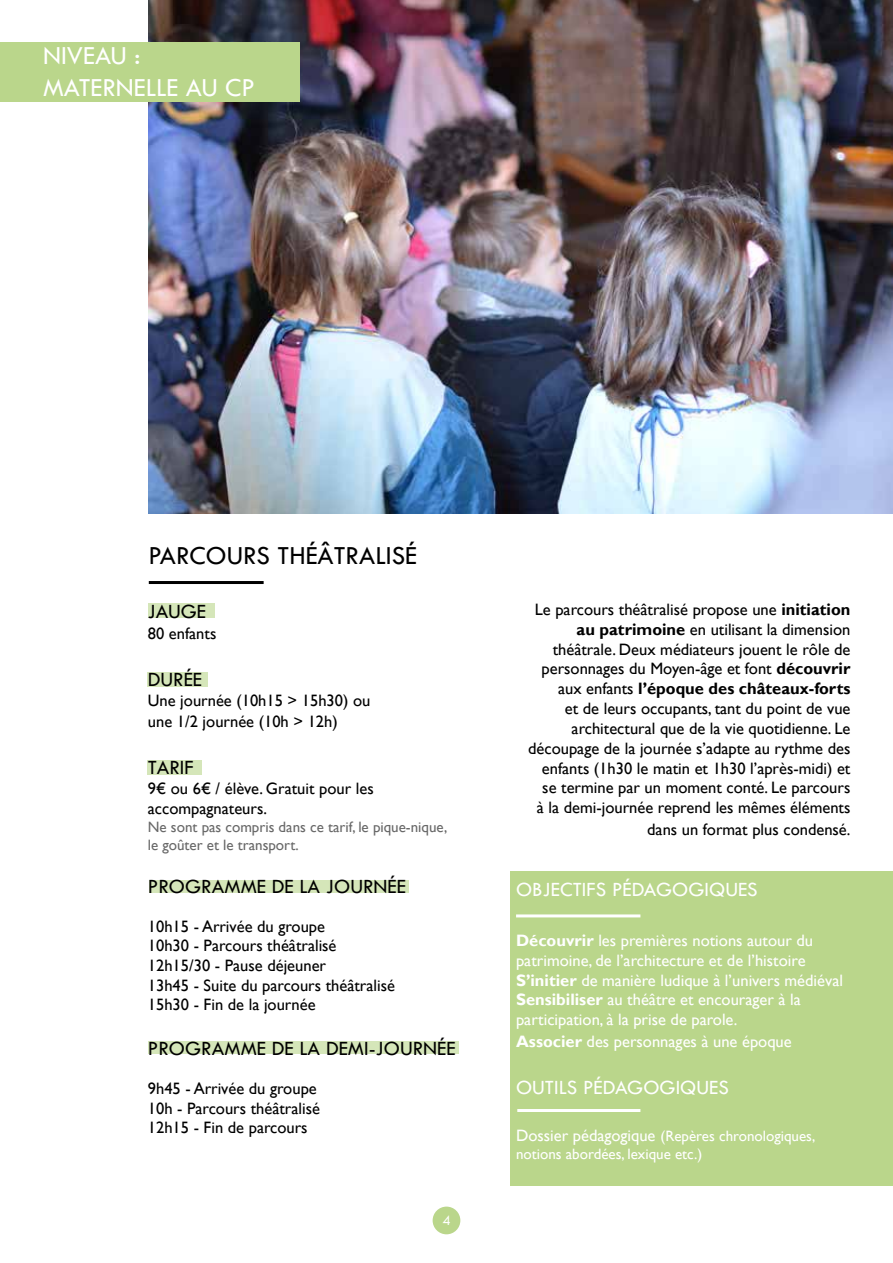
<style>
.page{position:relative;width:893px;height:1263px;background:#fff}
.page>*{position:absolute;margin:0;border:0;box-sizing:border-box;transform-origin:0 0}
.t1{font:27px/32.4px "Tw Cen";color:#fff}
.t2{font:27px "Tw Cen";color:#000}
.t3{font:21px "Tw Cen";color:#000}
.t4{font:21px "Tw Cen";color:#fff}
.t5{font:16.5px/19.8px "Gill Sans";color:#000}
.t6{font:16.5px/19.8px "Gill Sans";color:#fff}
.t7{font:15px/18px "Gill Sans";color:#fff}
.t8{font:15px/18px "Gill Sans";color:#686868}
.t9{font:15px "Tw Cen";color:#fff}
.s1{font-weight:700}
.s2{font-size:16.5px}
</style>
<div class="page">
<div style="left:148px;top:604px;width:67px;height:14px;background:#d5e6b9"></div>
<div style="left:148px;top:672px;width:60px;height:15px;background:#d5e6b9"></div>
<div style="left:148px;top:760px;width:54px;height:15px;background:#d5e6b9"></div>
<hr style="left:149px;top:581px;width:115px;height:3px;background:#000">
<div style="left:433px;top:1206px;width:27px;height:28px;background:#bad68b;border-radius:50%"></div>
<div style="left:510px;top:871px;width:383px;height:315px;background:#bad68b"></div>
<hr style="left:516px;top:914px;width:124px;height:3px;background:#fff">
<hr style="left:517px;top:1109px;width:123px;height:3px;background:#fff">
<div style="left:149px;top:880px;width:259px;height:13px;background:#d5e6b9"></div>
<img style="left:149px;top:0;width:744px;height:513px">
<div style="left:0;top:42px;width:299px;height:60px;background:#bad68b"></div>
<div style="left:148px;top:1042px;width:310px;height:12px;background:#d5e6b9"></div>
<hr style="left:892px;top:42px;width:1px;height:60px;background:#bad68b">
<h1 class="t1" style="left:43px;top:39px;width:99px">NIVEAU :<br>MATERNELLE</h1>
<h1 class="t1" style="left:186px;top:72px;width:54px">AU CP</h1>
<h1 class="t2" style="left:148px;top:539px;width:270px">PARCOURS THÉÂTRALISÉ</h1>
<p class="t3" style="left:148px;top:598px;width:11px">JAUGE</p>
<p class="t5" style="left:148px;top:624px;width:70px">80 enfants</p>
<p class="t3" style="left:148px;top:667px;width:22px">DURÉE</p>
<p class="t5" style="left:148px;top:690px;width:224px;line-height:21.6px">Une journée (10h15 &gt; 15h30) ou une 1/2 journée (10h &gt; 12h)</p>
<p class="t3" style="left:148px;top:755px;width:18px">TARIF</p>
<p class="t5" style="left:148px;top:779px;width:227px">9€ ou 6€ / élève. Gratuit pour les accompagnateurs.</p>
<p class="t8" style="left:148px;top:818px;width:301px">Ne sont pas compris dans ce tarif, le pique-nique, le goûter et le transport.</p>
<p class="t3" style="left:148px;top:874px;width:25px">PROGRAMME</p>
<p class="t3" style="left:272px;top:874px;width:76px">DE LA JOURNÉE</p>
<p class="t5" style="left:148px;top:917px;width:249px">10h15 - Arrivée du groupe<br>10h30 - Parcours théâtralisé<br>12h15/30 - Pause déjeuner<br>13h45 - Suite du parcours théâtralisé<br>15h30 - Fin de la journée</p>
<p class="t3" style="left:148px;top:1036px;width:25px">PROGRAMME</p>
<p class="t3" style="left:272px;top:1036px;width:66px">DELADEMI</p>
<p class="t3" style="left:369px;top:1036px;width:28px">-JOURNÉE</p>
<p class="t5" style="left:148px;top:1079px;width:174px">9h45 - Arrivée du groupe<br>10h - Parcours théâtralisé<br>12h15 - Fin de parcours</p>
<p class="t9" style="left:442px;top:1211px;width:10px">4</p>
<p class="t5" style="left:528px;top:600px;width:324px;text-align:right">Le parcours théâtralisé propose une <span class="s1">initiation au patrimoine</span> en utilisant la dimension théâtrale. Deux médiateurs jouent le rôle de personnages du Moyen-âge et font <span class="s1">découvrir </span>aux enfants <span class="s1">l’époque des châteaux-forts<br></span>et de leurs occupants, tant du point de vue architectural que de la vie quotidienne. Le découpage de la journée s’adapte au rythme des enfants (1h30 le matin et 1h30 l’après-midi) et se termine par un moment conté. Le parcours<br>à la demi-journée reprend les mêmes éléments</p>
<p class="t5" style="left:647px;top:819px;width:205px">dans un format plus condensé.</p>
<p class="t4" style="left:516px;top:877px;width:45px">OBJECTIFS</p>
<p class="t4" style="left:612px;top:877px;width:14px">PÉDAGOGIQUE</p>
<p class="t4" style="left:747px;top:877px;width:12px">S</p>
<p class="t6" style="left:516px;top:931px;width:328px"><span class="s1">Découvrir</span> les premières notions autour du patrimoine, de l’architecture et de l’histoire <span class="s1">S’initier</span> de manière ludique à l’univers médiéval <span class="s1">Sensibiliser</span> au théâtre et encourager à la participation, à la prise de parole.</p>
<p class="t6" style="left:516px;top:1031px;width:277px"><span class="s1">Associer</span> des personnages à une époque</p>
<p class="t4" style="left:516px;top:1074px;width:26px">OUTILS</p>
<p class="t4" style="left:583px;top:1074px;width:13px">PÉDAGOGIQUES</p>
<p class="t7" style="left:516px;top:1127px;width:301px"><span class="s2">Dossier pédagogique</span> (Repères chronologiques, notions abordées, lexique etc.)</p>
</div>
